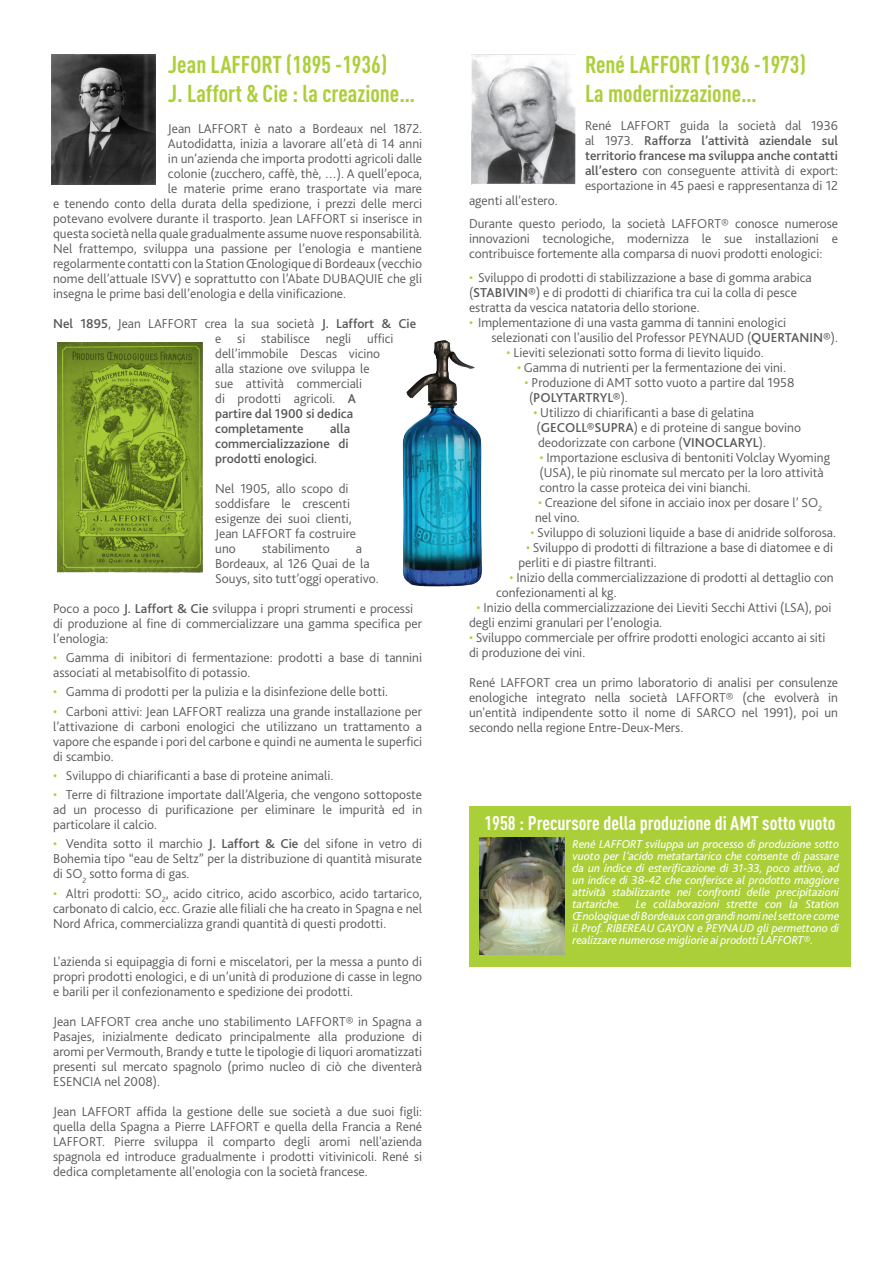
<style>
.page{position:relative;width:893px;height:1263px;background:#fff}
.page>*{position:absolute;margin:0;border:0;box-sizing:border-box;transform-origin:0 0}
.t1{font:700 24px "DIN Cond";color:#abcf38}
.t2{font:700 19.5px "DIN Cond";color:#fff}
.t3{font:300 13.5px/15px "Bliss 2";color:#57585a}
.t4{font:500 13.5px/15px "Bliss 2";color:#57585a;text-align:justify}
.t5{font:italic 12px/12px "Bliss 2";letter-spacing:-.01em;color:#fff;text-align:justify}
.s1{font-weight:500}
.s2{font-weight:300}
.s3{color:#abcf3a}
.s4{color:#abcf38}
</style>
<div class="page">
<div style="left:469px;top:807px;width:381px;height:160px;background:#abcf38"></div>
<img style="left:52px;top:54px;width:104px;height:131px">
<img style="left:480px;top:837px;width:84px;height:117px">
<img style="left:472px;top:54px;width:104px;height:131px">
<svg style="left:57px;top:342px;width:146px;height:230px;background:#7a9528"></svg>
<img style="left:402px;top:340px;width:80px;height:247px">
<p class="t1" style="left:168px;top:50px;width:221px">Jean LAFFORT (1895 -1936)</p>
<p class="t1" style="left:168px;top:79px;width:249px">J. Laffort &amp; Cie : la creazione…</p>
<p class="t3" style="left:168px;top:121px;width:256px">Jean LAFFORT è nato a Bordeaux nel 1872.</p>
<p class="t3" style="left:168px;top:136px;width:256px">Autodidatta, inizia a lavorare all’età di 14 anni</p>
<p class="t3" style="left:168px;top:151px;width:256px">in un’azienda che importa prodotti agricoli dalle</p>
<p class="t3" style="left:168px;top:166px;width:256px">colonie (zucchero, caffè, thè, …). A quell’epoca,</p>
<p class="t3" style="left:168px;top:181px;width:256px">le materie prime erano trasportate via mare</p>
<p class="t3" style="left:53px;top:196px;width:370px">e tenendo conto della durata della spedizione, i prezzi delle merci</p>
<p class="t3" style="left:53px;top:211px;width:371px">potevano evolvere durante il trasporto. Jean LAFFORT si inserisce in</p>
<p class="t3" style="left:53px;top:226px;width:371px">questa società nella quale gradualmente assume nuove responsabilità.</p>
<p class="t3" style="left:53px;top:241px;width:370px">Nel frattempo, sviluppa una passione per l’enologia e mantiene</p>
<p class="t3" style="left:53px;top:256px;width:371px">regolarmente contatti con la Station Œnologique di Bordeaux (vecchio</p>
<p class="t3" style="left:53px;top:271px;width:371px">nome dell’attuale ISVV) e soprattutto con l’Abate DUBAQUIE che gli</p>
<p class="t3" style="left:53px;top:286px;width:294px">insegna le prime basi dell’enologia e della vinificazione.</p>
<p class="t3" style="left:215px;top:316px;width:202px;text-indent:-162px"><span class="s1">Nel 1895</span>, Jean LAFFORT crea la sua società <span class="s1">J. Laffort &amp; Cie </span>e si stabilisce negli uffici dell’immobile Descas vicino<br>alla stazione ove sviluppa le<br>sue attività commerciali<br>di prodotti agricoli. <span class="s1">A<br>partire dal 1900 si dedica completamente</span></p>
<p class="t4" style="left:215px;top:421px;width:136px;text-indent:115px">alla commercializzazione di prodotti enologici<span class="s2">.</span></p>
<p class="t3" style="left:215px;top:481px;width:142px">Nel 1905, allo scopo di soddisfare le crescenti esigenze dei suoi clienti,<br>Jean LAFFORT fa costruire uno</p>
<p class="t3" style="left:262px;top:541px;width:69px">stabilimento</p>
<p class="t3" style="left:215px;top:541px;width:165px;text-indent:141px">a<br>Bordeaux, al 126 Quai de la<br>Souys, sito tutt’oggi operativo.</p>
<p class="t3" style="left:53px;top:601px;width:371px">Poco a poco <span class="s1">J. Laffort &amp; Cie</span> sviluppa i propri strumenti e processi di produzione al fine di commercializzare una gamma specifica per l’enologia:</p>
<p class="t3" style="left:53px;top:650px;width:371px"><span class="s3">•</span> Gamma di inibitori di fermentazione: prodotti a base di tannini associati al metabisolfito di potassio.</p>
<p class="t3" style="left:53px;top:684px;width:336px"><span class="s3">•</span> Gamma di prodotti per la pulizia e la disinfezione delle botti.</p>
<p class="t3" style="left:53px;top:703px;width:371px;text-align:justify"><span class="s3">•</span> Carboni attivi: Jean LAFFORT realizza una grande installazione per l’attivazione di carboni enologici che utilizzano un trattamento a vapore che espande i pori del carbone e quindi ne aumenta le superfici di scambio.</p>
<p class="t3" style="left:53px;top:768px;width:282px"><span class="s3">•</span> Sviluppo di chiarificanti a base di proteine animali.</p>
<p class="t3" style="left:53px;top:787px;width:371px;text-align:justify"><span class="s3">•</span> Terre di filtrazione importate dall’Algeria, che vengono sottoposte ad un processo di purificazione per eliminare le impurità ed in particolare il calcio.</p>
<p class="t3" style="left:53px;top:836px;width:370px;text-align:justify"><span class="s3">•</span> Vendita sotto il marchio <span class="s1">J. Laffort &amp; Cie</span> del sifone in vetro di Bohemia tipo “eau de Seltz” per la distribuzione di quantità misurate di SO<sub>2</sub> sotto forma di gas.</p>
<p class="t3" style="left:53px;top:885px;width:370px;text-align:justify"><span class="s3">•</span> Altri prodotti: SO<sub>2</sub>, acido citrico, acido ascorbico, acido tartarico, carbonato di calcio, ecc. Grazie alle filiali che ha creato in Spagna e nel Nord Africa, commercializza grandi quantità di questi prodotti.</p>
<p class="t3" style="left:53px;top:954px;width:371px;text-align:justify">L'azienda si equipaggia di forni e miscelatori, per la messa a punto di propri prodotti enologici, e di un’unità di produzione di casse in legno e barili per il confezionamento e spedizione dei prodotti.</p>
<p class="t3" style="left:53px;top:1014px;width:371px;text-align:justify">Jean LAFFORT crea anche uno stabilimento LAFFORT® in Spagna a Pasajes, inizialmente dedicato principalmente alla produzione di aromi per Vermouth, Brandy e tutte le tipologie di liquori aromatizzati presenti sul mercato spagnolo (primo nucleo di ciò che diventerà ESENCIA nel 2008).</p>
<p class="t3" style="left:53px;top:1104px;width:371px;text-align:justify">Jean LAFFORT affida la gestione delle sue società a due suoi figli: quella della Spagna a Pierre LAFFORT e quella della Francia a René LAFFORT. Pierre sviluppa il comparto degli aromi nell'azienda spagnola ed introduce gradualmente i prodotti vitivinicoli. René si dedica completamente all'enologia con la società francese.</p>
<p class="t1" style="left:585px;top:50px;width:222px">René LAFFORT (1936 -1973)</p>
<p class="t1" style="left:585px;top:79px;width:173px">La modernizzazione…</p>
<p class="t3" style="left:585px;top:117px;width:254px;text-align:justify">René LAFFORT guida la società dal 1936 al 1973. <span class="s1">Rafforza l’attività aziendale sul territorio francese ma sviluppa anche contatti all’estero</span> con conseguente attività di export: esportazione in 45 paesi e rappresentanza di 12</p>
<p class="t3" style="left:469px;top:192px;width:90px">agenti all’estero.</p>
<p class="t3" style="left:469px;top:216px;width:371px;text-align:justify">Durante questo periodo, la società LAFFORT® conosce numerose innovazioni tecnologiche, modernizza le sue installazioni e contribuisce fortemente alla comparsa di nuovi prodotti enologici:</p>
<p class="t3" style="left:469px;top:269px;width:344px"><span class="s4">•</span> Sviluppo di prodotti di stabilizzazione a base di gomma arabica (<span class="s1">STABIVIN®</span>) e di prodotti di chiarifica tra cui la colla di pesce estratta da vescica natatoria dello storione.</p>
<p class="t3" style="left:491px;top:314px;width:348px;text-indent:-22px"><span class="s4">•</span> Implementazione di una vasta gamma di tannini enologici selezionati con l'ausilio del Professor PEYNAUD (<span class="s1">QUERTANIN®</span>).</p>
<p class="t3" style="left:506px;top:344px;width:259px"><span class="s4">•</span> Lieviti selezionati sotto forma di lievito liquido.</p>
<p class="t3" style="left:517px;top:359px;width:270px"><span class="s4">•</span> Gamma di nutrienti per la fermentazione dei vini.</p>
<p class="t3" style="left:529px;top:374px;width:267px;text-indent:-4px"><span class="s4">•</span> Produzione di AMT sotto vuoto a partire dal 1958 (<span class="s1">POLYTARTRYL®</span>).</p>
<p class="t3" style="left:533px;top:404px;width:269px"><span class="s4">•</span> Utilizzo di chiarificanti a base di gelatina (<span class="s1">GECOLL®SUPRA</span>) e di proteine di sangue bovino deodorizzate con carbone (<span class="s1">VINOCLARYL</span>).</p>
<p class="t3" style="left:539px;top:449px;width:292px"><span class="s4">•</span> Importazione esclusiva di bentoniti Volclay Wyoming (USA), le più rinomate sul mercato per la loro attività contro la casse proteica dei vini bianchi.</p>
<p class="t3" style="left:535px;top:494px;width:289px"><span class="s4">•</span> Creazione del sifone in acciaio inox per dosare l’ SO<sub>2 </sub>nel vino.</p>
<p class="t3" style="left:530px;top:524px;width:307px"><span class="s4">•</span> Sviluppo di soluzioni liquide a base di anidride solforosa.</p>
<p class="t3" style="left:518px;top:539px;width:316px;text-indent:8px"><span class="s4">•</span> Sviluppo di prodotti di filtrazione a base di diatomee e di perliti e di piastre filtranti.</p>
<p class="t3" style="left:496px;top:569px;width:339px;text-indent:14px"><span class="s4">•</span> Inizio della commercializzazione di prodotti al dettaglio con confezionamenti al kg.</p>
<p class="t3" style="left:469px;top:599px;width:364px;text-indent:8px"><span class="s4">•</span> Inizio della commercializzazione dei Lieviti Secchi Attivi (LSA), poi degli enzimi granulari per l’enologia.</p>
<p class="t3" style="left:469px;top:629px;width:358px"><span class="s4">•</span> Sviluppo commerciale per offrire prodotti enologici accanto ai siti di produzione dei vini.</p>
<p class="t3" style="left:469px;top:674px;width:371px;text-align:justify">René LAFFORT crea un primo laboratorio di analisi per consulenze enologiche integrato nella società LAFFORT® (che evolverà in un'entità indipendente sotto il nome di SARCO nel 1991), poi un secondo nella regione Entre-Deux-Mers.</p>
<p class="t2" style="left:484px;top:811px;width:353px">1958 : Precursore della produzione di AMT sotto vuoto</p>
<p class="t5" style="left:573px;top:838px;width:268px">René LAFFORT sviluppa un processo di produzione sotto vuoto per l’acido metatartarico che consente di passare da un indice di esterificazione di 31-33, poco attivo, ad un indice di 38-42 che conferisce al prodotto maggiore attività stabilizzante nei confronti delle precipitazioni tartariche. Le collaborazioni strette con la Station Œnologique di Bordeaux con grandi nomi nel settore come il Prof. RIBEREAU GAYON e PEYNAUD gli permettono di realizzare numerose migliorie ai prodotti LAFFORT®.</p>
</div>
